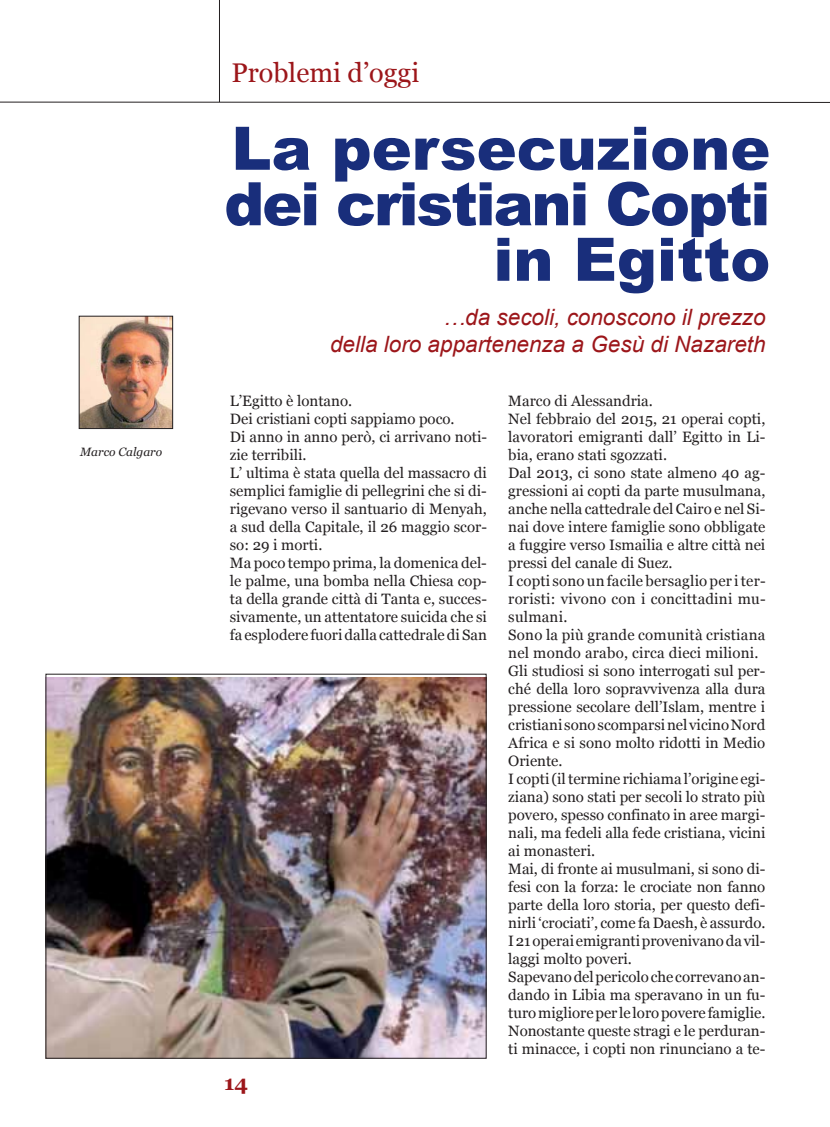
<style>
.page{position:relative;width:830px;height:1127px;background:#fff}
.page>*{position:absolute;margin:0;border:0;box-sizing:border-box;transform-origin:0 0}
.t1{font:900 60px/55.5px "Arial";color:#192e7b;text-align:right}
.t2{font:27px "Georgia";color:#9c161a}
.t3{font:italic 22.5px/27px "Arial";color:#9c161a;text-align:right}
.t4{font:700 21px "Georgia";color:#9c161a}
.t5{font:15px/18px "Georgia";color:#231f20}
.t6{font:italic 12px "Georgia";color:#231f20}
</style>
<div class="page">
<svg style="left:0;top:102px;width:829px;height:1px"></svg>
<hr style="left:219px;top:0;width:1px;height:102px;background:#231f20">
<img style="left:81px;top:318px;width:90px;height:109px">
<div style="left:79px;top:316px;width:94px;height:113px;border:1px solid #231f20"></div>
<img style="left:48px;top:677px;width:436px;height:379px">
<p class="t6" style="left:80px;top:447px;width:84px">Marco Calgaro</p>
<h2 class="t2" style="left:231px;top:53px;width:189px">Problemi d’oggi</h2>
<h1 class="t1" style="left:224px;top:119px;width:547px">La persecuzione dei cristiani Copti in Egitto</h1>
<h3 class="t3" style="left:330px;top:304px;width:437px">…da secoli, conoscono il prezzo<br>della loro appartenenza a Gesù di Nazareth</h3>
<p class="t5" style="left:230px;top:391px;width:258px">L’Egitto è lontano.<br>Dei cristiani copti sappiamo poco.<br>Di anno in anno però, ci arrivano noti&shy;zie terribili.<br>L’ ultima è stata quella del massacro di semplici famiglie di pellegrini che si di&shy;rigevano verso il santuario di Menyah, a sud della Capitale, il 26 maggio scor&shy;so: 29 i morti.<br>Ma poco tempo prima, la domenica del&shy;le palme, una bomba nella Chiesa cop&shy;ta della grande città di Tanta e, succes&shy;sivamente, un attentatore suicida che si fa esplodere fuori dalla cattedrale di San</p>
<p class="t5" style="left:508px;top:391px;width:259px">Marco di Alessandria.<br>Nel febbraio del 2015, 21 operai copti, lavoratori emigranti dall’ Egitto in Li&shy;bia, erano stati sgozzati.<br>Dal 2013, ci sono state almeno 40 ag&shy;gressioni ai copti da parte musulmana, anche nella cattedrale del Cairo e nel Si&shy;nai dove intere famiglie sono obbligate a fuggire verso Ismailia e altre città nei pressi del canale di Suez.<br>I copti sono un facile bersaglio per i ter&shy;roristi: vivono con i concittadini mu&shy;sulmani.<br>Sono la più grande comunità cristiana nel mondo arabo, circa dieci milioni.<br>Gli studiosi si sono interrogati sul per&shy;ché della loro sopravvivenza alla dura pressione secolare dell’Islam, mentre i cristiani sono scomparsi nel vicino Nord Africa e si sono molto ridotti in Medio Oriente.<br>I copti (il termine richiama l’origine egi&shy;ziana) sono stati per secoli lo strato più povero, spesso confinato in aree margi&shy;nali, ma fedeli alla fede cristiana, vicini ai monasteri.<br>Mai, di fronte ai musulmani, si sono di&shy;fesi con la forza: le crociate non fanno parte della loro storia, per questo defi&shy;nirli ‘crociati’, come fa Daesh, è assurdo.<br>I 21 operai emigranti provenivano da vil&shy;laggi molto poveri.<br>Sapevano del pericolo che correvano an&shy;dando in Libia ma speravano in un fu&shy;turo migliore per le loro povere famiglie.<br>Nonostante queste stragi e le perduran&shy;ti minacce, i copti non rinunciano a te-</p>
<h3 class="t4" style="left:224px;top:1074px;width:25px">14</h3>
</div>
